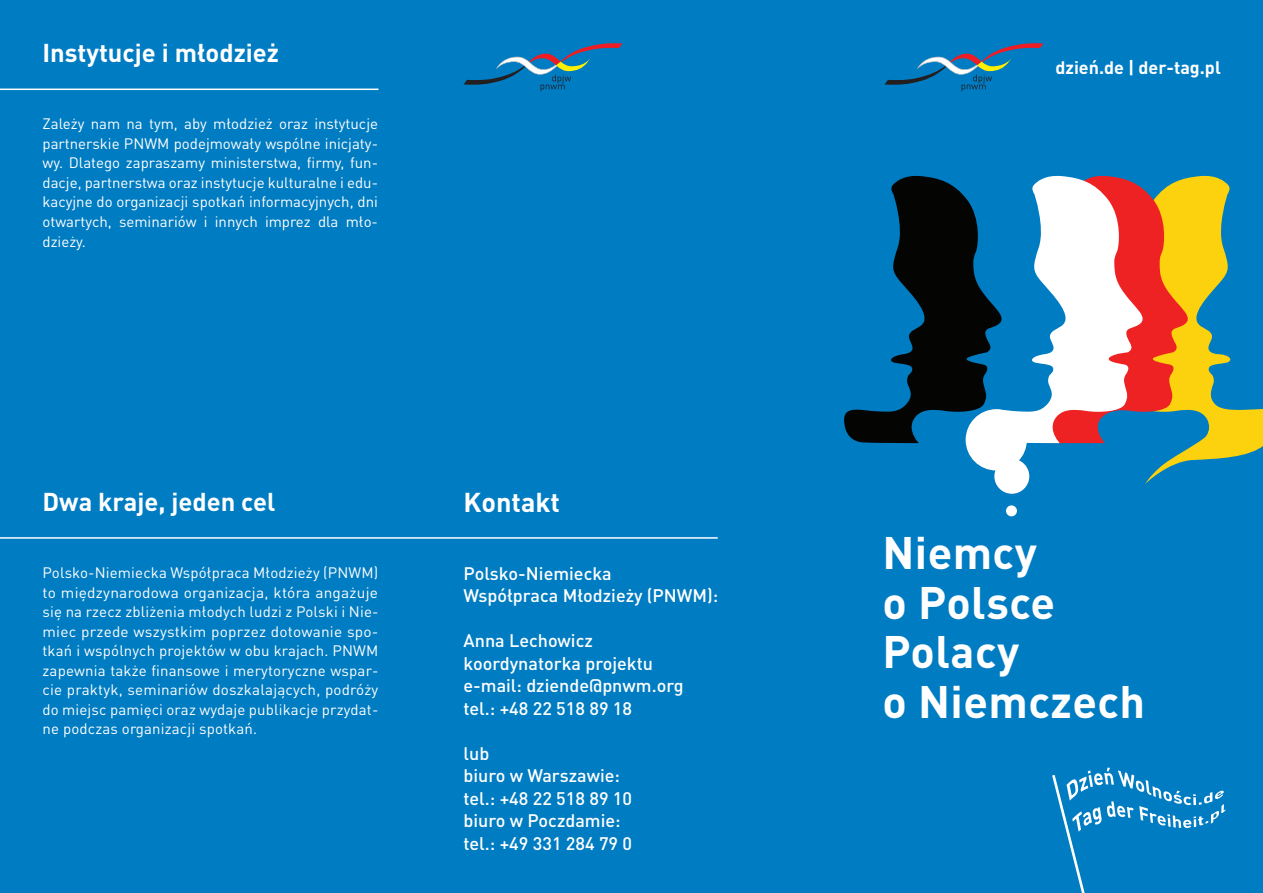
<style>
.page{position:relative;width:1263px;height:893px;background:#007cc2}
.page>*{position:absolute;margin:0;border:0;box-sizing:border-box;transform-origin:0 0}
.t1{font:700 45px/49.5px "DIN Pro";letter-spacing:.01em;color:#fff}
.t2{font:700 27px "DIN Pro";color:#fff}
.t3{font:700 25.5px "DIN Pro";color:#fff}
.t4{font:500 18px/22.5px "DIN Pro";color:#fff}
.t5{font:700 17.85px "DIN Pro";color:#fff}
.t6{font:15px/19.5px "DIN Pro";color:#fff;text-align:justify}
</style>
<div class="page">
<hr style="left:0;top:537px;width:718px;height:2px;background:#fff">
<hr style="left:0;top:89px;width:378px;height:1px;background:#fff">
<svg style="left:463px;top:43px;width:159px;height:48px"></svg>
<svg style="left:884px;top:43px;width:159px;height:48px"></svg>
<div style="left:994px;top:459px;width:35px;height:35px;background:#fff;border-radius:50%"></div>
<div style="left:1006px;top:505px;width:11px;height:11px;background:#fff;border-radius:50%"></div>
<svg style="left:844px;top:175px;width:419px;height:309px"></svg>
<svg style="left:1052px;top:768px;width:173px;height:125px"></svg>
<h3 class="t3" style="left:43px;top:35px;width:238px">Instytucje i młodzież</h3>
<p class="t6" style="left:43px;top:114px;width:337px">Zależy nam na tym, aby młodzież oraz instytucje partnerskie PNWM podejmowały wspólne inicjaty&shy;wy. Dlatego zapraszamy ministerstwa, firmy, fun&shy;dacje, partnerstwa oraz instytucje kulturalne i edu&shy;kacyjne do organizacji spotkań informacyjnych, dni otwartych, seminariów i innych imprez dla mło&shy;dzieży.</p>
<h3 class="t3" style="left:43px;top:484px;width:234px">Dwa kraje, jeden cel</h3>
<p class="t6" style="left:43px;top:563px;width:337px">Polsko-Niemiecka Współpraca Młodzieży (PNWM) to międzynarodowa organizacja, która angażuje się na rzecz zbliżenia młodych ludzi z Polski i Nie&shy;miec przede wszystkim poprzez dotowanie spo&shy;tkań i wspólnych projektów w obu krajach. PNWM zapewnia także finansowe i merytoryczne wspar&shy;cie praktyk, seminariów doszkalających, podróży do miejsc pamięci oraz wydaje publikacje przydat&shy;ne podczas organizacji spotkań.</p>
<h2 class="t2" style="left:463px;top:484px;width:98px">Kontakt</h2>
<p class="t4" style="left:463px;top:561px;width:256px">Polsko-Niemiecka<br>Współpraca Młodzieży (PNWM):</p>
<p class="t4" style="left:463px;top:628px;width:222px">Anna Lechowicz koordynatorka projektu e-mail: dziende@pnwm.org tel.: +48 22 518 89 18</p>
<p class="t4" style="left:463px;top:741px;width:170px">lub<br>biuro w Warszawie: tel.: +48 22 518 89 10 biuro w Poczdamie: tel.: +49 331 284 79 0</p>
<p class="t5" style="left:1055px;top:55px;width:167px">dzień.de | der-tag.pl</p>
<h1 class="t1" style="left:882px;top:526px;width:264px">Niemcy<br>o Polsce<br>Polacy<br>o Niemczech</h1>
</div>
